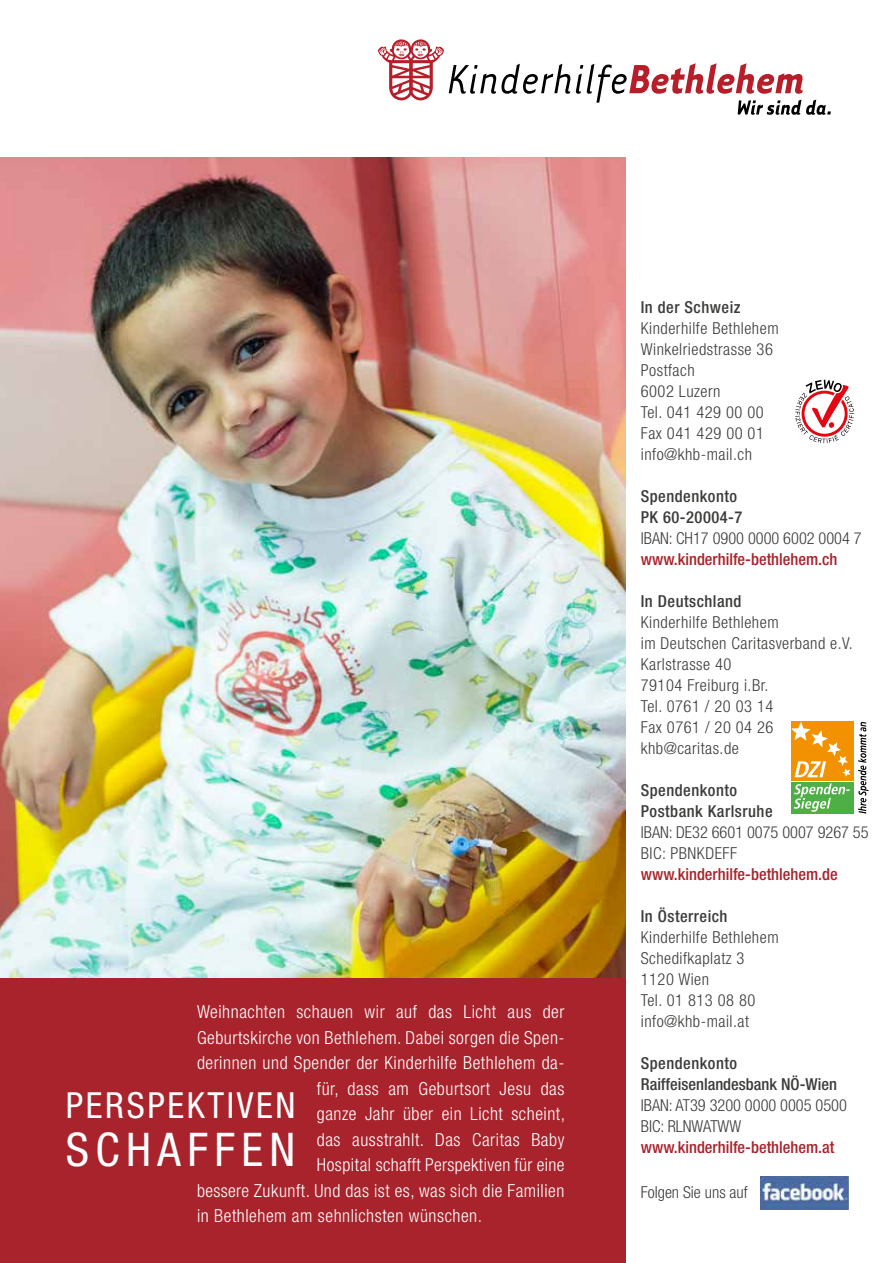
<style>
.page{position:relative;width:893px;height:1263px;background:#fff}
.page>*{position:absolute;margin:0;border:0;box-sizing:border-box;transform-origin:0 0}
.t1{font:condensed 46.5px "Helvetica Neue";letter-spacing:.14em;color:#fff}
.t2{font:condensed 36px "Helvetica Neue";letter-spacing:.075em;color:#fff}
.t3{font:300 condensed 18px "Helvetica Neue";letter-spacing:.03em;color:#fff}
.t4{font:300 condensed 16.5px/21px "Helvetica Neue";letter-spacing:.03em;color:#3c3c3b}
.t5{font:300 condensed 16.5px/21px "Helvetica Neue";color:#3c3c3b}
.t6{font:500 condensed 16.5px/21px "Helvetica Neue";letter-spacing:.03em;color:#3c3c3b}
.t7{font:500 condensed 16.5px "Helvetica Neue";color:#a8232c}
.t8{font:500 condensed 16.5px/21px "Helvetica Neue";color:#3c3c3b}
</style>
<div class="page">
<img style="left:0;top:157px;width:625px;height:821px">
<svg style="left:378px;top:39px;width:453px;height:76px"></svg>
<div style="left:0;top:978px;width:625px;height:285px;background:#a8232c"></div>
<svg style="left:795px;top:380px;width:59px;height:63px"></svg>
<div style="left:792px;top:722px;width:62px;height:58px;background:#f39200"></div>
<div style="left:792px;top:782px;width:62px;height:31px;background:#4faf47"></div>
<svg style="left:794px;top:783px;width:56px;height:29px"></svg>
<svg style="left:792px;top:722px;width:58px;height:55px"></svg>
<svg style="left:858px;top:722px;width:10px;height:91px"></svg>
<img style="left:760px;top:1176px;width:88px;height:33px">
<p class="t3" style="left:197px;top:1001px;width:369px">Weihnachten schauen wir auf das Licht aus der</p>
<p class="t3" style="left:197px;top:1027px;width:369px">Geburtskirche von Bethlehem. Dabei sorgen die Spen-</p>
<p class="t3" style="left:197px;top:1052px;width:369px">derinnen und Spender der Kinderhilfe Bethlehem da-</p>
<p class="t3" style="left:317px;top:1078px;width:249px">für, dass am Geburtsort Jesu das</p>
<p class="t3" style="left:317px;top:1103px;width:250px">ganze Jahr über ein Licht scheint,</p>
<p class="t3" style="left:317px;top:1129px;width:249px">das ausstrahlt. Das Caritas Baby</p>
<p class="t3" style="left:317px;top:1154px;width:249px">Hospital schafft Perspektiven für eine</p>
<p class="t3" style="left:197px;top:1180px;width:369px">bessere Zukunft. Und das ist es, was sich die Familien</p>
<p class="t3" style="left:197px;top:1205px;width:287px">in Bethlehem am sehnlichsten wünschen.</p>
<h2 class="t2" style="left:66px;top:1084px;width:231px">PERSPEKTIVEN</h2>
<h1 class="t1" style="left:66px;top:1122px;width:231px">SCHAFFEN</h1>
<p class="t6" style="left:641px;top:297px;width:101px">In der Schweiz</p>
<p class="t4" style="left:641px;top:318px;width:139px">Kinderhilfe Bethlehem<br>Winkelriedstrasse 36<br>Postfach<br>6002 Luzern<br>Tel. 041 429 00 00<br>Fax 041 429 00 01 info@khb-mail.ch</p>
<p class="t6" style="left:641px;top:486px;width:103px">Spendenkonto<br>PK 60-20004-7</p>
<p class="t5" style="left:641px;top:528px;width:222px">IBAN: CH17 0900 0000 6002 0004 7</p>
<p class="t7" style="left:641px;top:550px;width:198px">www.kinderhilfe-bethlehem.ch</p>
<p class="t6" style="left:641px;top:591px;width:102px">In Deutschland</p>
<p class="t4" style="left:641px;top:612px;width:214px">Kinderhilfe Bethlehem<br>im Deutschen Caritasverband e.V.<br>Karlstrasse 40<br>79104 Freiburg i.Br.<br>Tel. 0761 / 20 03 14<br>Fax 0761 / 20 04 26 khb@caritas.de</p>
<p class="t6" style="left:641px;top:780px;width:133px">Spendenkonto<br>Postbank Karlsruhe</p>
<p class="t5" style="left:641px;top:822px;width:229px">IBAN: DE32 6601 0075 0007 9267 55<br>BIC: PBNKDEFF</p>
<p class="t7" style="left:641px;top:865px;width:198px">www.kinderhilfe-bethlehem.de</p>
<p class="t6" style="left:641px;top:906px;width:88px">In Österreich</p>
<p class="t4" style="left:641px;top:927px;width:139px">Kinderhilfe Bethlehem<br>Schedifkaplatz 3<br>1120 Wien<br>Tel. 01 813 08 80 info@khb-mail.at</p>
<p class="t8" style="left:641px;top:1053px;width:198px">Spendenkonto<br>Raiffeisenlandesbank NÖ-Wien</p>
<p class="t5" style="left:641px;top:1095px;width:208px">IBAN: AT39 3200 0000 0005 0500<br>BIC: RLNWATWW</p>
<p class="t7" style="left:641px;top:1138px;width:195px">www.kinderhilfe-bethlehem.at</p>
<p class="t5" style="left:641px;top:1182px;width:108px">Folgen Sie uns auf</p>
</div>
